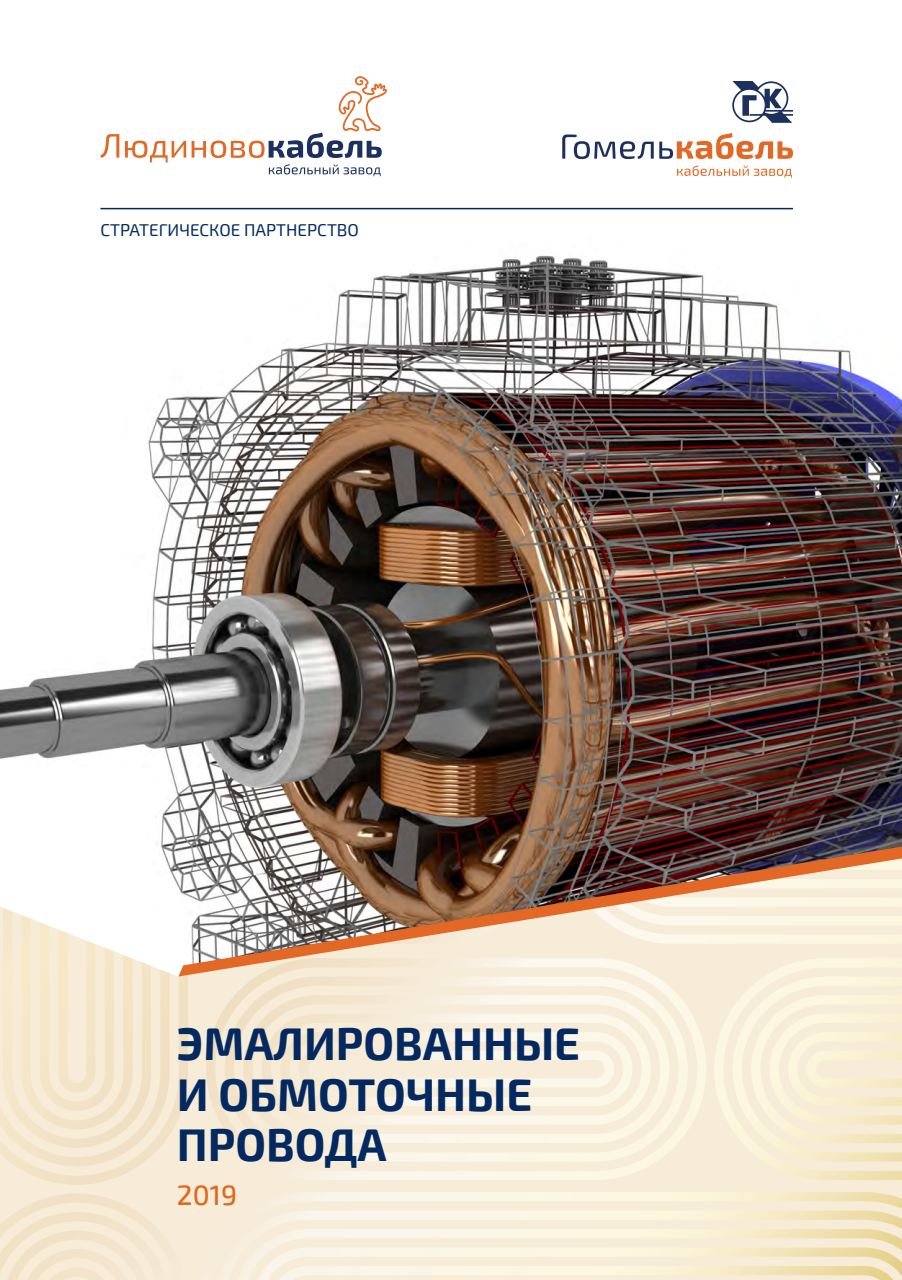
<style>
.page{position:relative;width:902px;height:1280px;background:#fff}
.page>*{position:absolute;margin:0;border:0;box-sizing:border-box;transform-origin:0 0}
.t1{font:700 44.85px/50.4px "Exo 2";color:#032960}
.t2{font:500 28.05px "Exo 2";color:#e3671d}
.t3{font:17.1px "Exo 2";color:#032960}
</style>
<div class="page">
<img style="left:0;top:255px;width:901px;height:602px">
<div style="left:0;top:976px;width:901px;height:304px;background:#f6ecd7"></div>
<svg style="left:0;top:857px;width:188px;height:328px;background:#f4e9d4"></svg>
<svg style="left:0;top:857px;width:169px;height:309px"></svg>
<svg style="left:3px;top:857px;width:148px;height:291px"></svg>
<svg style="left:0;top:1193px;width:188px;height:87px;background:#f4e8d1"></svg>
<svg style="left:197px;top:1192px;width:704px;height:88px;background:#f7eed8"></svg>
<svg style="left:215px;top:1210px;width:686px;height:70px;background:#f6eed7"></svg>
<svg style="left:234px;top:1229px;width:667px;height:51px;background:#f6edd5"></svg>
<svg style="left:206px;top:976px;width:500px;height:204px;background:#f6eed9"></svg>
<svg style="left:225px;top:977px;width:463px;height:184px;background:#f6edd9"></svg>
<svg style="left:243px;top:995px;width:426px;height:148px;background:#f7eeda"></svg>
<svg style="left:262px;top:1014px;width:389px;height:110px;background:#f7eedc"></svg>
<svg style="left:714px;top:976px;width:187px;height:204px;background:#f7eed5"></svg>
<hr style="left:100px;top:208px;width:692px;height:1px;background:#032960">
<img style="left:178px;top:846px;width:723px;height:130px">
<svg style="left:100px;top:76px;width:287px;height:100px"></svg>
<svg style="left:732px;top:81px;width:60px;height:42px"></svg>
<svg style="left:562px;top:133px;width:230px;height:26px"></svg>
<svg style="left:677px;top:165px;width:114px;height:13px"></svg>
<p class="t3" style="left:100px;top:220px;width:260px">СТРАТЕГИЧЕСКОЕ ПАРТНЕРСТВО</p>
<p class="t1" style="left:177px;top:1020px;width:404px">ЭМАЛИРОВАННЫЕ<br>И ОБМОТОЧНЫЕ<br>ПРОВОДА</p>
<p class="t2" style="left:177px;top:1179px;width:62px">2019</p>
</div>
